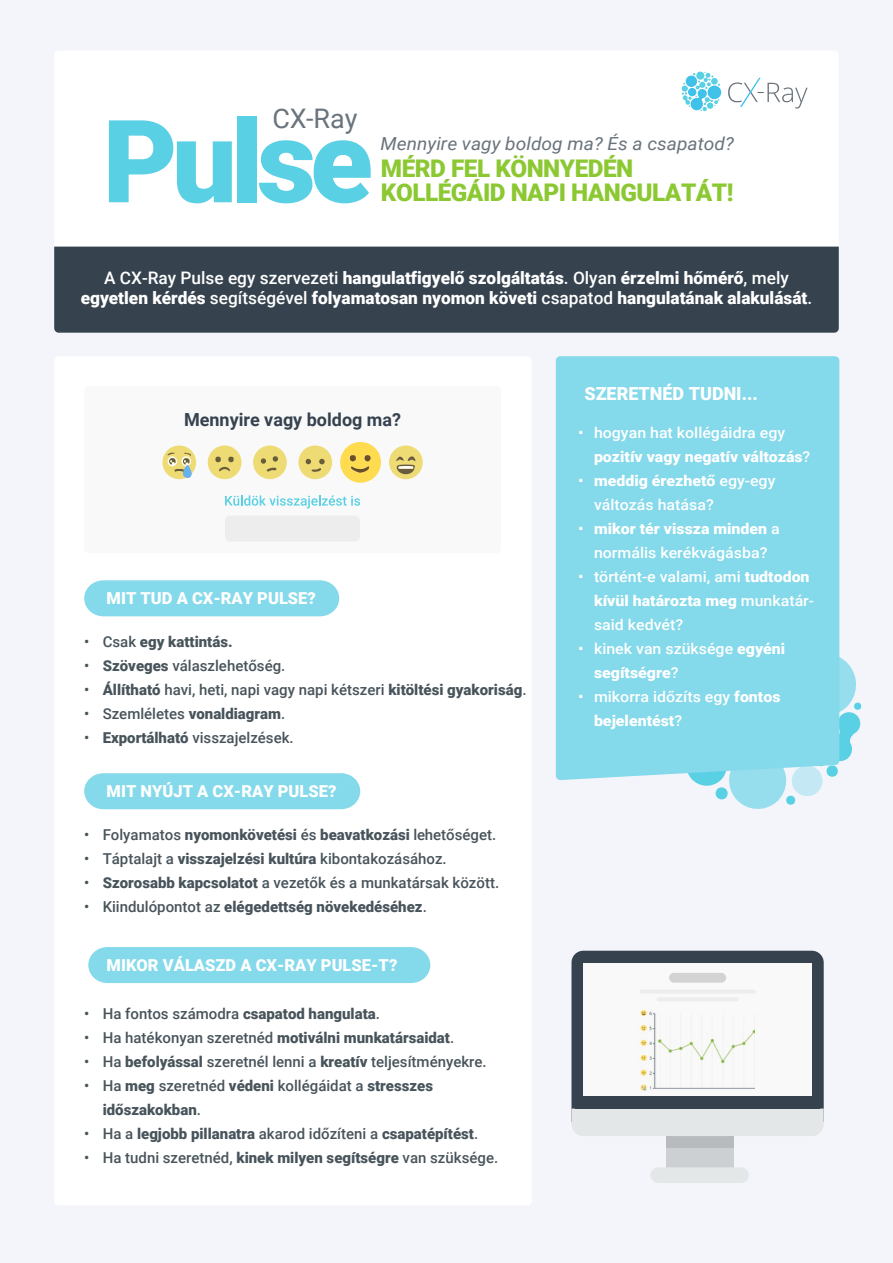
<style>
.page{position:relative;width:893px;height:1263px;background:#eff2fa}
.page>*{position:absolute;margin:0;border:0;box-sizing:border-box;transform-origin:0 0}
.t1{font:900 115.2px "Roboto";letter-spacing:-.05em;color:#59d0e4}
.t2{font:27px "Roboto";color:#6a747c}
.t3{font:300 27px "Open Sans";color:#6a737b}
.t4{font:900 24.3px/24.3px "Roboto";letter-spacing:-.02em;color:#8bc832}
.t5{font:italic 18px "Roboto";color:#6a737b;scale:1.06 1}
.t6{font:700 18px "Roboto";color:#36434f}
.t7{font:900 18px "Roboto";color:#fff}
.t8{font:900 17.25px/20.7px "Roboto";color:#fff;text-align:center}
.t9{font:900 16.5px "Roboto";color:#fff}
.t10{font:500 15px/24px "Roboto";color:#48545b}
.t11{font:500 15px/24px "Roboto";color:#fff;scale:1.06 1}
.s1{font-weight:500}
.s2{font-weight:900}
</style>
<div class="page">
<svg style="left:693px;top:612px;width:169px;height:197px"></svg>
<div style="left:556px;top:356px;width:283px;height:424px;background:#84d9ea"></div>
<div style="left:54px;top:51px;width:785px;height:196px;background:#fff"></div>
<div style="left:54px;top:247px;width:785px;height:86px;background:#36434f"></div>
<div style="left:54px;top:356px;width:478px;height:849px;background:#fff;border-radius:4px"></div>
<div style="left:88px;top:947px;width:342px;height:36px;background:#84d9ea"></div>
<svg style="left:767px;top:83px;width:41px;height:26px"></svg>
<svg style="left:728px;top:78px;width:33px;height:29px"></svg>
<svg style="left:682px;top:72px;width:38px;height:39px"></svg>
<div style="left:84px;top:580px;width:255px;height:36px;background:#84d9ea"></div>
<div style="left:84px;top:773px;width:276px;height:36px;background:#84d9ea"></div>
<div style="left:666px;top:1136px;width:67px;height:31px;background:#ccd0d2"></div>
<div style="left:650px;top:1167px;width:99px;height:16px;background:#e4e7e7;border-radius:8px"></div>
<div style="left:666px;top:1136px;width:67px;height:12px;background:#b7bbbd"></div>
<svg style="left:571px;top:951px;width:253px;height:185px"></svg>
<div style="left:638px;top:1008px;width:116px;height:88px;background:#fff"></div>
<img style="left:638px;top:1009px;width:116px;height:82px">
<div style="left:669px;top:973px;width:57px;height:10px;background:#d3d3d3;border-radius:5px"></div>
<hr style="left:639px;top:989px;width:117px;height:4px;background:#ededed;border-radius:2px">
<hr style="left:656px;top:997px;width:83px;height:4px;background:#ededed;border-radius:2px">
<div style="left:611px;top:1108px;width:167px;height:22px;background:#e4e7e7"></div>
<div style="left:575px;top:1096px;width:244px;height:12px;background:#36434f"></div>
<div style="left:84px;top:386px;width:417px;height:167px;background:#f9f9f9;border-radius:4px"></div>
<div style="left:208px;top:445px;width:33px;height:34px;background:#eedb73;border-radius:50%"></div>
<div style="left:162px;top:445px;width:34px;height:34px;background:#eedb73;border-radius:50%"></div>
<svg style="left:167px;top:452px;width:25px;height:26px"></svg>
<svg style="left:215px;top:442px;width:208px;height:66px"></svg>
<div style="left:225px;top:516px;width:135px;height:25px;background:#ededed;border-radius:5px"></div>
<h2 class="t2" style="left:272px;top:99px;width:87px">CX-Ray</h2>
<h1 class="t1" style="left:103px;top:81px;width:272px">Pulse</h1>
<p class="t5" style="left:381px;top:131px;width:335px">Mennyire vagy boldog ma? És a csapatod?</p>
<h3 class="t4" style="left:381px;top:155px;width:354px">MÉRD FEL KÖNNYEDÉN<br>KOLLÉGÁID NAPI HANGULATÁT!</h3>
<h2 class="t3" style="left:756px;top:71px;width:10px">-</h2>
<p class="t8" style="left:81px;top:266px;width:733px"><span class="s1">A CX-Ray Pulse egy szervezeti</span> hangulatfigyelő szolgáltatás<span class="s1">. Olyan</span> érzelmi hőmérő<span class="s1">, mely </span>egyetlen kérdés <span class="s1">segítségével</span> folyamatosan nyomon követi <span class="s1">csapatod</span> hangulatának alakulását<span class="s1">.</span></p>
<p class="t6" style="left:184px;top:407px;width:219px">Mennyire vagy boldog ma?</p>
<p class="t10" style="left:84px;top:629px;width:7px;text-align:justify">• • • • •</p>
<p class="t9" style="left:107px;top:586px;width:211px">MIT TUD A CX-RAY PULSE?</p>
<p class="t10" style="left:103px;top:629px;width:425px">Csak <span class="s2">egy kattintás.<br>Szöveges</span> válaszlehetőség.<br><span class="s2">Állítható</span> havi, heti, napi vagy napi kétszeri <span class="s2">kitöltési gyakoriság</span>.<br>Szemléletes <span class="s2">vonaldiagram</span>.<br><span class="s2">Exportálható</span> visszajelzések.</p>
<p class="t10" style="left:84px;top:822px;width:7px;text-align:justify">• • • •</p>
<p class="t9" style="left:107px;top:779px;width:231px">MIT NYÚJT A CX-RAY PULSE?</p>
<p class="t10" style="left:103px;top:822px;width:398px">Folyamatos <span class="s2">nyomonkövetési</span> és <span class="s2">beavatkozási</span> lehetőséget.<br>Táptalajt a <span class="s2">visszajelzési kultúra</span> kibontakozásához.<br><span class="s2">Szorosabb kapcsolatot</span> a vezetők és a munkatársak között.<br>Kiindulópontot az <span class="s2">elégedettség növekedéséhez</span>.</p>
<p class="t10" style="left:84px;top:1001px;width:7px;text-align:justify">• • • •</p>
<p class="t10" style="left:84px;top:1121px;width:7px">• •</p>
<p class="t9" style="left:107px;top:953px;width:292px">MIKOR VÁLASZD A CX-RAY PULSE-T?</p>
<p class="t10" style="left:103px;top:1001px;width:397px">Ha fontos számodra <span class="s2">csapatod hangulata</span>.<br>Ha hatékonyan szeretnéd <span class="s2">motiválni munkatársaidat</span>.<br>Ha <span class="s2">befolyással</span> szeretnél lenni a <span class="s2">kreatív</span> teljesítményekre.<br>Ha <span class="s2">meg</span> szeretnéd <span class="s2">védeni</span> kollégáidat a <span class="s2">stresszes időszakokban</span>.<br>Ha a <span class="s2">legjobb pillanatra</span> akarod időzíteni a <span class="s2">csapatépítést</span>.<br>Ha tudni szeretnéd, <span class="s2">kinek milyen segítségre</span> van szüksége.</p>
<p class="t7" style="left:584px;top:381px;width:175px">SZERETNÉD TUDNI...</p>
<p class="t11" style="left:594px;top:420px;width:209px">hogyan hat kollégáidra egy <span class="s2">pozitív vagy negatív változás</span>? <span class="s2">meddig érezhető</span> egy-egy változás hatása?<br><span class="s2">mikor tér vissza minden</span> a normális kerékvágásba? történt-e valami, ami <span class="s2">tudtodon kívül határozta meg</span> munkatár&shy;said kedvét?<br>kinek van szüksége <span class="s2">egyéni segítségre</span>?<br>mikorra időzíts egy <span class="s2">fontos bejelentést</span>?</p>
<p class="t11" style="left:578px;top:420px;width:7px">•</p>
<p class="t11" style="left:578px;top:468px;width:7px">•</p>
<p class="t11" style="left:578px;top:516px;width:7px">•</p>
<p class="t11" style="left:578px;top:564px;width:7px">•</p>
<p class="t11" style="left:578px;top:636px;width:7px">•</p>
<p class="t11" style="left:578px;top:684px;width:7px">•</p>
</div>
